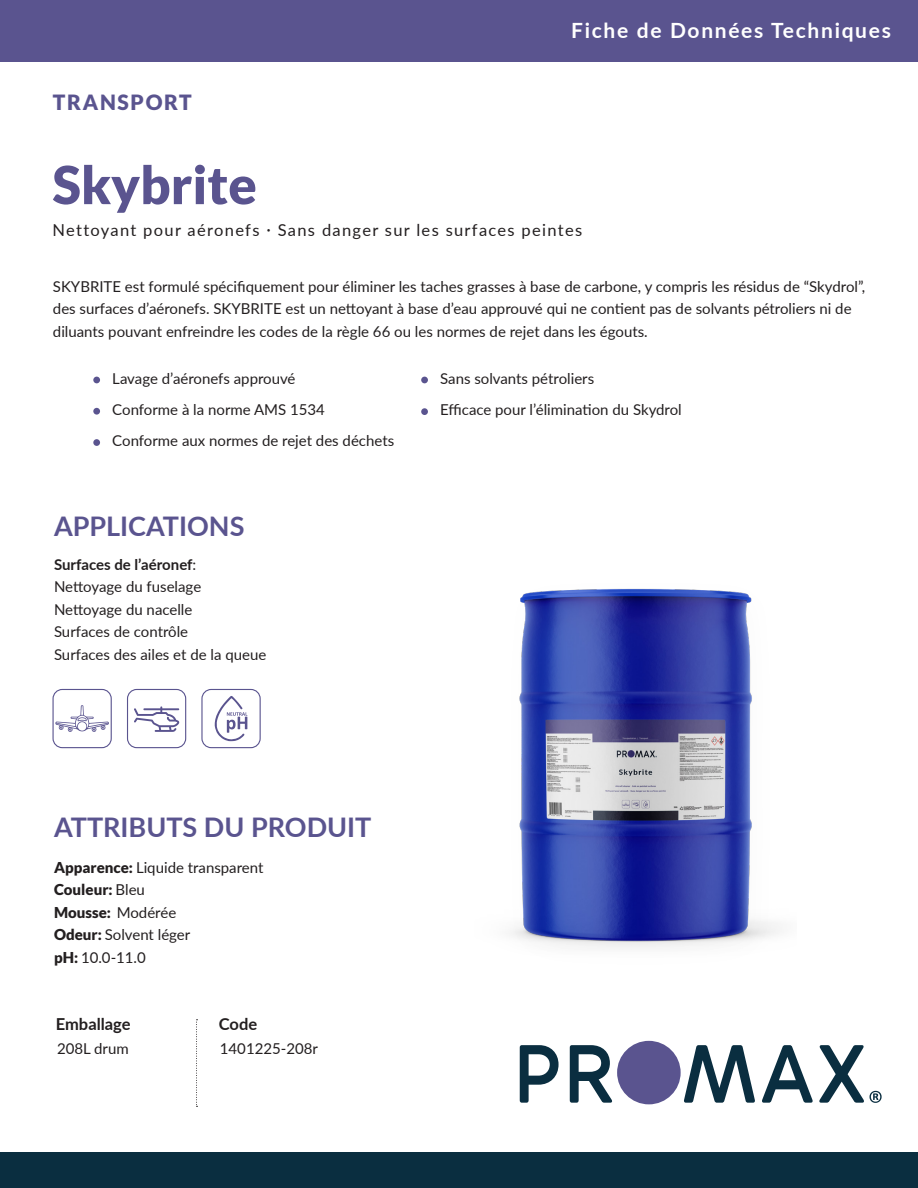
<style>
.page{position:relative;width:918px;height:1188px;background:#fff}
.page>*{position:absolute;margin:0;border:0;box-sizing:border-box;transform-origin:0 0}
.t1{font:900 52.5px "Lato";color:#5a548f}
.t2{font:700 27px "Lato";color:#5a548f}
.t3{font:700 21px "Lato";letter-spacing:.08em;color:#fff}
.t4{font:900 21px "Lato";letter-spacing:.08em;color:#5a548f}
.t5{font:16.5px "Lato";letter-spacing:.08em;color:#231f20}
.t6{font:700 16.5px "Lato";color:#231f20}
.t7{font:15px/22.5px "Lato";color:#231f20}
.t8{font:900 15px "Lato";color:#231f20}
.t9{font:700 15px "Lato";color:#231f20}
.s1{font-weight:400}
.s2{font-weight:900}
</style>
<div class="page">
<div style="left:0;top:0;width:918px;height:61px;background:#5a548f"></div>
<div style="left:0;top:1153px;width:918px;height:35px;background:#0a2e40"></div>
<svg style="left:196px;top:1019px;width:2px;height:88px"></svg>
<div style="left:93px;top:377px;width:7px;height:6px;background:#5a548f;border-radius:50%"></div>
<div style="left:421px;top:377px;width:7px;height:6px;background:#5a548f;border-radius:50%"></div>
<div style="left:421px;top:408px;width:7px;height:7px;background:#5a548f;border-radius:50%"></div>
<div style="left:93px;top:408px;width:7px;height:7px;background:#5a548f;border-radius:50%"></div>
<div style="left:93px;top:439px;width:7px;height:7px;background:#5a548f;border-radius:50%"></div>
<svg style="left:520px;top:1045px;width:39px;height:58px"></svg>
<svg style="left:570px;top:1045px;width:43px;height:58px"></svg>
<svg style="left:684px;top:1045px;width:71px;height:58px"></svg>
<svg style="left:762px;top:1045px;width:51px;height:58px"></svg>
<svg style="left:819px;top:1045px;width:63px;height:58px"></svg>
<div style="left:617px;top:1041px;width:64px;height:63px;background:#5a548f;border-radius:50%"></div>
<img style="left:511px;top:588px;width:269px;height:360px">
<div style="left:53px;top:689px;width:59px;height:59px;border:1px solid #5a548f;border-radius:9px"></div>
<div style="left:127px;top:689px;width:59px;height:59px;border:1px solid #5a548f;border-radius:9px"></div>
<div style="left:201px;top:689px;width:60px;height:59px;border:1px solid #5a548f;border-radius:9px"></div>
<svg style="left:55px;top:705px;width:54px;height:27px"></svg>
<svg style="left:134px;top:706px;width:45px;height:26px"></svg>
<svg style="left:214px;top:696px;width:33px;height:45px"></svg>
<p class="t4" style="left:53px;top:90px;width:140px">TRANSPORT</p>
<p class="t1" style="left:52px;top:154px;width:206px">Skybrite</p>
<p class="t3" style="left:571px;top:15px;width:321px">Fiche de Données Techniques</p>
<p class="t5" style="left:52px;top:218px;width:531px">Nettoyant pour aéronefs · Sans danger sur les surfaces peintes</p>
<p class="t7" style="left:53px;top:275px;width:814px">SKYBRITE est formulé spécifiquement pour éliminer les taches grasses à base de carbone, y compris les résidus de “Skydrol”, des surfaces d’aéronefs. SKYBRITE est un nettoyant à base d’eau approuvé qui ne contient pas de solvants pétroliers ni de diluants pouvant enfreindre les codes de la règle 66 ou les normes de rejet dans les égouts.</p>
<p class="t7" style="left:112px;top:366px;width:185px">Lavage d’aéronefs approuvé</p>
<p class="t7" style="left:440px;top:366px;width:156px">Sans solvants pétroliers</p>
<p class="t7" style="left:440px;top:398px;width:243px">Efficace pour l’élimination du Skydrol</p>
<p class="t7" style="left:112px;top:398px;width:214px">Conforme à la norme AMS 1534</p>
<p class="t7" style="left:112px;top:429px;width:283px">Conforme aux normes de rejet des déchets</p>
<p class="t2" style="left:54px;top:506px;width:192px">APPLICATIONS</p>
<p class="t9" style="left:54px;top:553px;width:144px">Surfaces de l’aéronef<span class="s1">:</span></p>
<p class="t7" style="left:54px;top:575px;width:149px">Nettoyage du fuselage</p>
<p class="t7" style="left:54px;top:598px;width:140px">Nettoyage du nacelle</p>
<p class="t7" style="left:54px;top:620px;width:136px">Surfaces de contrôle</p>
<p class="t7" style="left:54px;top:643px;width:214px">Surfaces des ailes et de la queue</p>
<p class="t2" style="left:54px;top:807px;width:319px">ATTRIBUTS DU PRODUIT</p>
<p class="t7" style="left:54px;top:855px;width:211px"><span class="s2">Apparence:</span> Liquide transparent</p>
<p class="t8" style="left:54px;top:881px;width:92px">Couleur: <span class="s1">Bleu</span></p>
<p class="t8" style="left:54px;top:903px;width:124px">Mousse: <span class="s1">Modérée</span></p>
<p class="t7" style="left:54px;top:923px;width:138px"><span class="s2">Odeur:</span> Solvent léger</p>
<p class="t7" style="left:54px;top:945px;width:93px"><span class="s2">pH:</span> 10.0-11.0</p>
<p class="t6" style="left:56px;top:1012px;width:76px">Emballage</p>
<p class="t6" style="left:219px;top:1012px;width:40px">Code</p>
<p class="t7" style="left:57px;top:1037px;width:73px">208L drum</p>
<p class="t7" style="left:220px;top:1037px;width:100px">1401225-208r</p>
</div>
